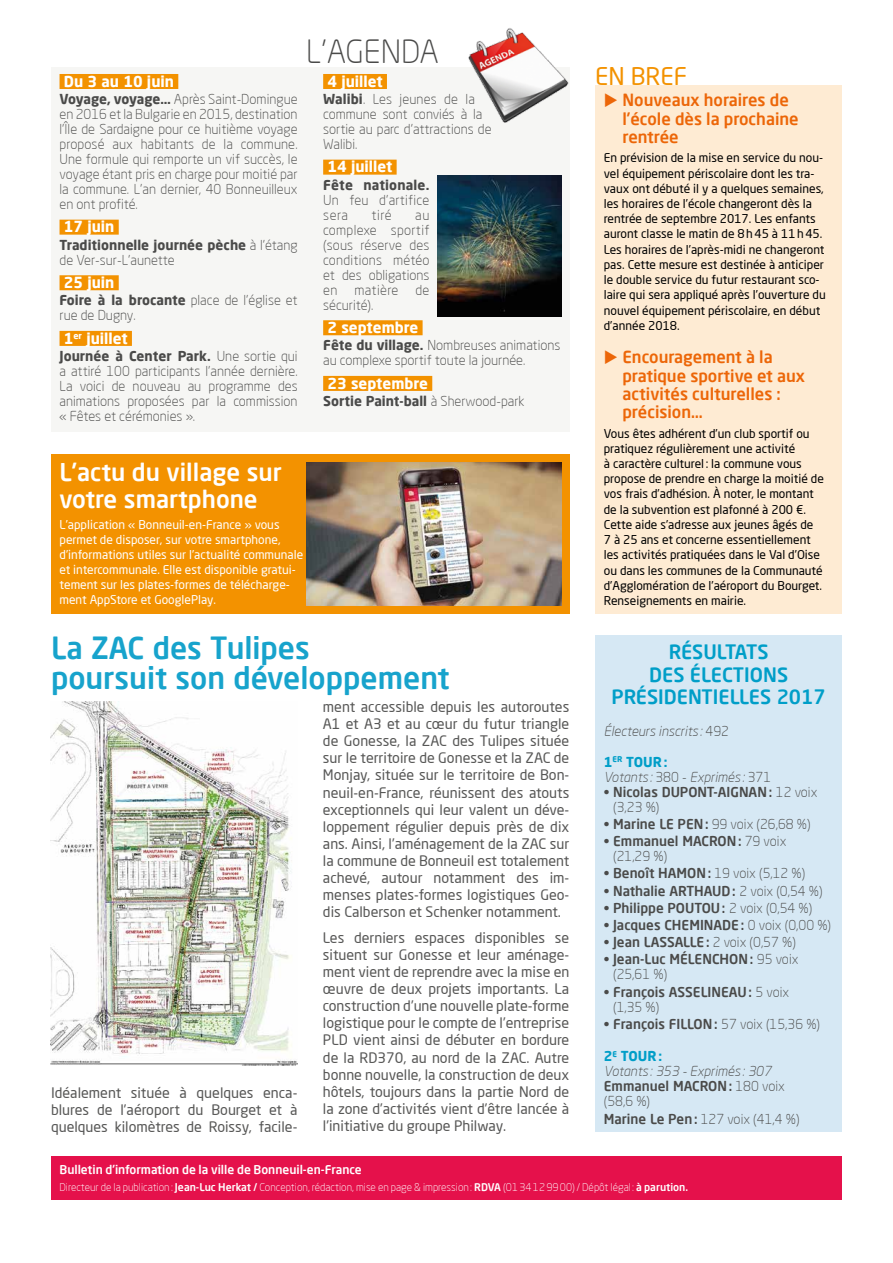
<style>
.page{position:relative;width:893px;height:1263px;background:#fff}
.page>*{position:absolute;margin:0;border:0;box-sizing:border-box;transform-origin:0 0}
.t1{font:300 31.5px "Neo Sans Pro";color:#4a4a49}
.t2{font:500 30px/30px "Neo Sans Pro";color:#17a3cc}
.t3{font:500 24px/27px "Neo Sans Pro";color:#fff}
.t4{font:24px "Neo Sans Pro";color:#f39200}
.t5{font:500 19.5px/22.5px "Neo Sans Pro";color:#009ec8;text-align:center}
.t6{font:500 16.5px/18.3px "Neo Sans Pro";color:#ec6608}
.t7{font:700 15px "Neo Sans Pro";color:#fff}
.t8{font:14.25px/17.1px "Neo Sans Pro";color:#575756;text-align:justify}
.t9{font:300 13.5px/15px "Neo Sans Pro";color:#4a4a49}
.t10{font:500 13.5px/15px "Neo Sans Pro";color:#4a4a49}
.t11{font:italic 300 13.5px/15px "Neo Sans Pro";color:#4a4a49}
.t12{font:700 13.5px "Neo Sans Pro";color:#4a4a49}
.t13{font:300 13.5px "Neo Sans Pro";letter-spacing:.025em;color:#4a4a49}
.t14{font:12px/15.3px "Neo Sans Pro";color:#000}
.t15{font:12px/15px "Neo Sans Pro";color:#fff}
.t16{font:500 12px "Neo Sans Pro";color:#fff}
.t17{font:300 10.5px "Neo Sans Pro";color:#fff}
.s1{font-weight:700}
.s2{font-weight:300}
.s3{font-style:normal}
.s4{font-weight:700;font-style:normal;color:#009ec8}
.s5{font-weight:500}
.s6{font-weight:500;font-style:normal}
</style>
<div class="page">
<div style="left:595px;top:636px;width:247px;height:496px;background:#d6e8f4"></div>
<div style="left:51px;top:67px;width:519px;height:365px;background:#f6f6f4"></div>
<div style="left:60px;top:74px;width:118px;height:15px;background:#f39200"></div>
<div style="left:60px;top:220px;width:59px;height:15px;background:#f39200"></div>
<div style="left:60px;top:275px;width:59px;height:15px;background:#f39200"></div>
<div style="left:60px;top:331px;width:72px;height:15px;background:#f39200"></div>
<div style="left:323px;top:74px;width:64px;height:15px;background:#f39200"></div>
<div style="left:323px;top:160px;width:74px;height:15px;background:#f39200"></div>
<div style="left:323px;top:320px;width:100px;height:15px;background:#f39200"></div>
<div style="left:323px;top:376px;width:109px;height:15px;background:#f39200"></div>
<div style="left:595px;top:85px;width:247px;height:529px;background:#feebd3"></div>
<img style="left:468px;top:28px;width:101px;height:95px">
<img style="left:438px;top:175px;width:123px;height:142px">
<img style="left:51px;top:701px;width:247px;height:364px">
<div style="left:51px;top:1156px;width:791px;height:43px;background:#e5114b"></div>
<div style="left:51px;top:454px;width:519px;height:160px;background:#f39200"></div>
<img style="left:306px;top:462px;width:255px;height:143px">
<p class="t7" style="left:64px;top:72px;width:112px">Du 3 au 10 juin</p>
<p class="t9" style="left:59px;top:91px;width:240px;text-align:justify"><span class="s1">Voyage, voyage…</span> Après Saint-Domingue en 2016 et la Bulgarie en 2015, destination l’Île de Sardaigne pour ce huitième voyage proposé aux habitants de la commune.<br>Une formule qui remporte un vif succès, le voyage étant pris en charge pour moitié par la commune. L’an dernier, 40 Bonneuilleux en ont profité.</p>
<p class="t7" style="left:64px;top:217px;width:52px">17 juin</p>
<p class="t9" style="left:60px;top:237px;width:240px"><span class="s1">Traditionnelle journée pèche</span> à l’étang de Ver-sur-L’aunette</p>
<p class="t7" style="left:64px;top:273px;width:52px">25 juin</p>
<p class="t9" style="left:60px;top:292px;width:240px"><span class="s1">Foire à la brocante</span> place de l'église et rue de Dugny.</p>
<p class="t7" style="left:64px;top:328px;width:65px">1<sup>er</sup> juillet</p>
<p class="t9" style="left:60px;top:348px;width:240px;text-align:justify"><span class="s1">Journée à Center Park.</span> Une sortie qui a attiré 100 participants l’année dernière.<br>La voici de nouveau au programme des animations proposées par la commission « Fêtes et cérémonies ».</p>
<h1 class="t1" style="left:306px;top:32px;width:134px">L'AGENDA</h1>
<p class="t7" style="left:327px;top:72px;width:57px">4 juillet</p>
<p class="t9" style="left:323px;top:91px;width:170px"><span class="s1">Walibi</span>. Les jeunes de la commune sont conviés à la sortie au parc d’attractions de<br>Walibi.</p>
<p class="t7" style="left:327px;top:157px;width:66px">14 juillet</p>
<p class="t12" style="left:323px;top:176px;width:108px">Fête nationale.</p>
<p class="t9" style="left:323px;top:192px;width:108px">Un feu d’artifice sera</p>
<p class="t9" style="left:372px;top:207px;width:22px">tiré</p>
<p class="t9" style="left:323px;top:207px;width:108px;text-align:justify;text-indent:92px">au complexe sportif (sous réserve des conditions météo et des obligations en</p>
<p class="t13" style="left:354px;top:281px;width:46px">matière</p>
<p class="t9" style="left:415px;top:282px;width:16px">de</p>
<p class="t9" style="left:323px;top:297px;width:52px">sécurité).</p>
<p class="t7" style="left:327px;top:318px;width:92px">2 septembre</p>
<p class="t9" style="left:323px;top:337px;width:239px"><span class="s1">Fête du village.</span> Nombreuses animations au complexe sportif toute la journée.</p>
<p class="t7" style="left:327px;top:373px;width:102px">23 septembre</p>
<p class="t12" style="left:323px;top:392px;width:203px">Sortie Paint-ball <span class="s2">à Sherwood-park</span></p>
<h3 class="t3" style="left:60px;top:458px;width:224px">L’actu du village sur votre smartphone</h3>
<p class="t15" style="left:60px;top:517px;width:245px">L’application « Bonneuil-en-France » vous permet de disposer, sur votre smartphone, d’informations utiles sur l’actualité communale et intercommunale. Elle est disponible gratui&shy;tement sur les plates-formes de télécharge&shy;ment AppStore et GooglePlay.</p>
<h3 class="t4" style="left:595px;top:62px;width:93px">EN BREF</h3>
<p class="t6" style="left:622px;top:91px;width:178px;text-indent:-19px">◆ Nouveaux horaires de l’école dès la prochaine rentrée</p>
<p class="t14" style="left:604px;top:150px;width:223px">En prévision de la mise en service du nou&shy;vel équipement périscolaire dont les tra&shy;vaux ont débuté il y a quelques semaines, les horaires de l’école changeront dès la rentrée de septembre 2017. Les enfants auront classe le matin de 8h45 à 11h45.<br>Les horaires de l’après-midi ne changeront pas. Cette mesure est destinée à anticiper le double service du futur restaurant sco&shy;laire qui sera appliqué après l’ouverture du nouvel équipement périscolaire, en début d’année 2018.</p>
<p class="t6" style="left:622px;top:348px;width:184px;text-indent:-19px">◆ Encouragement à la pratique sportive et aux activités culturelles : précision…</p>
<p class="t14" style="left:604px;top:425px;width:222px">Vous êtes adhérent d’un club sportif ou pratiquez régulièrement une activité<br>à caractère culturel : la commune vous propose de prendre en charge la moitié de vos frais d’adhésion. À noter, le montant de la subvention est plafonné à 200 €.<br>Cette aide s’adresse aux jeunes âgés de<br>7 à 25 ans et concerne essentiellement les activités pratiquées dans le Val d’Oise ou dans les communes de la Communauté d’Agglomération de l’aéroport du Bourget.<br>Renseignements en mairie.</p>
<h2 class="t2" style="left:51px;top:632px;width:400px">La ZAC des Tulipes<br>poursuit son développement</h2>
<h3 class="t5" style="left:611px;top:640px;width:216px">RÉSULTATS<br>DES ÉLECTIONS<br>PRÉSIDENTIELLES 2017</h3>
<p class="t11" style="left:604px;top:724px;width:127px">Électeurs inscrits : <span class="s3">492</span></p>
<p class="t11" style="left:604px;top:754px;width:169px"><span class="s4">1</span><sup>ER</sup> <span class="s4">TOUR:<br></span>Votants : <span class="s3">380 -</span> Exprimés : <span class="s3">371</span></p>
<p class="t10" style="left:613px;top:784px;width:206px;text-indent:-9px">• Nicolas DUPONT-AIGNAN: <span class="s2">12 voix (3,23 %)</span></p>
<p class="t9" style="left:604px;top:816px;width:208px"><span class="s5">• Marine LE PEN:</span> 99 voix (26,68 %)</p>
<p class="t10" style="left:613px;top:833px;width:175px;text-indent:-9px">• Emmanuel MACRON: <span class="s2">79 voix (21,29 %)</span></p>
<p class="t10" style="left:604px;top:866px;width:203px">• Benoît HAMON: <span class="s2">19 voix (5,12 %)</span></p>
<p class="t10" style="left:604px;top:883px;width:220px">• Nathalie ARTHAUD: <span class="s2">2 voix (0,54 %)</span></p>
<p class="t10" style="left:604px;top:900px;width:210px">• Philippe POUTOU: <span class="s2">2 voix (0,54 %)</span></p>
<p class="t10" style="left:604px;top:917px;width:229px">• Jacques CHEMINADE: <span class="s2">0 voix (0,00 %)</span></p>
<p class="t10" style="left:604px;top:934px;width:194px">• Jean LASSALLE: <span class="s2">2 voix (0,57 %)</span></p>
<p class="t10" style="left:613px;top:952px;width:187px;text-indent:-9px">• Jean-Luc MÉLENCHON: <span class="s2">95 voix (25,61 %)</span></p>
<p class="t10" style="left:613px;top:984px;width:178px;text-indent:-9px">• François ASSELINEAU: <span class="s2">5 voix (1,35 %)</span></p>
<p class="t10" style="left:604px;top:1016px;width:218px">• François FILLON: <span class="s2">57 voix (15,36 %)</span></p>
<p class="t11" style="left:604px;top:1048px;width:183px"><span class="s4">2</span><sup>E</sup> <span class="s4">TOUR:<br></span>Votants : 353 - Exprimés : 307<br><span class="s6">Emmanuel MACRON:</span> <span class="s3">180 voix (58,6 %)</span></p>
<p class="t9" style="left:604px;top:1111px;width:197px"><span class="s5">Marine Le Pen:</span> 127 voix (41,4 %)</p>
<p class="t8" style="left:323px;top:698px;width:248px">ment accessible depuis les autoroutes A1 et A3 et au cœur du futur triangle de Gonesse, la ZAC des Tulipes située sur le territoire de Gonesse et la ZAC de Monjay, située sur le territoire de Bon&shy;neuil-en-France, réunissent des atouts exceptionnels qui leur valent un déve&shy;loppement régulier depuis près de dix ans. Ainsi, l’aménagement de la ZAC sur la commune de Bonneuil est totalement achevé, autour notamment des im&shy;menses plates-formes logistiques Geo&shy;dis Calberson et Schenker notamment.</p>
<p class="t8" style="left:323px;top:929px;width:248px">Les derniers espaces disponibles se situent sur Gonesse et leur aménage&shy;ment vient de reprendre avec la mise en œuvre de deux projets importants. La construction d’une nouvelle plate-forme logistique pour le compte de l’entreprise PLD vient ainsi de débuter en bordure de la RD370, au nord de la ZAC. Autre bonne nouvelle, la construction de deux hôtels, toujours dans la partie Nord de la zone d’activités vient d’être lancée à l’initiative du groupe Philway.</p>
<p class="t16" style="left:60px;top:1162px;width:304px">Bulletin d’information de la ville de Bonneuil-en-France</p>
<p class="t17" style="left:60px;top:1180px;width:630px">Directeur de la publication: <span class="s5">Jean-Luc Herkat /</span> Conception, rédaction, mise en page &amp; impression: <span class="s5">RDVA</span> (01 34 12 99 00) / Dépôt légal : <span class="s5">à parution.</span></p>
<p class="t8" style="left:51px;top:1084px;width:248px">Idéalement située à quelques enca&shy;blures de l’aéroport du Bourget et à quelques kilomètres de Roissy, facile-</p>
</div>
